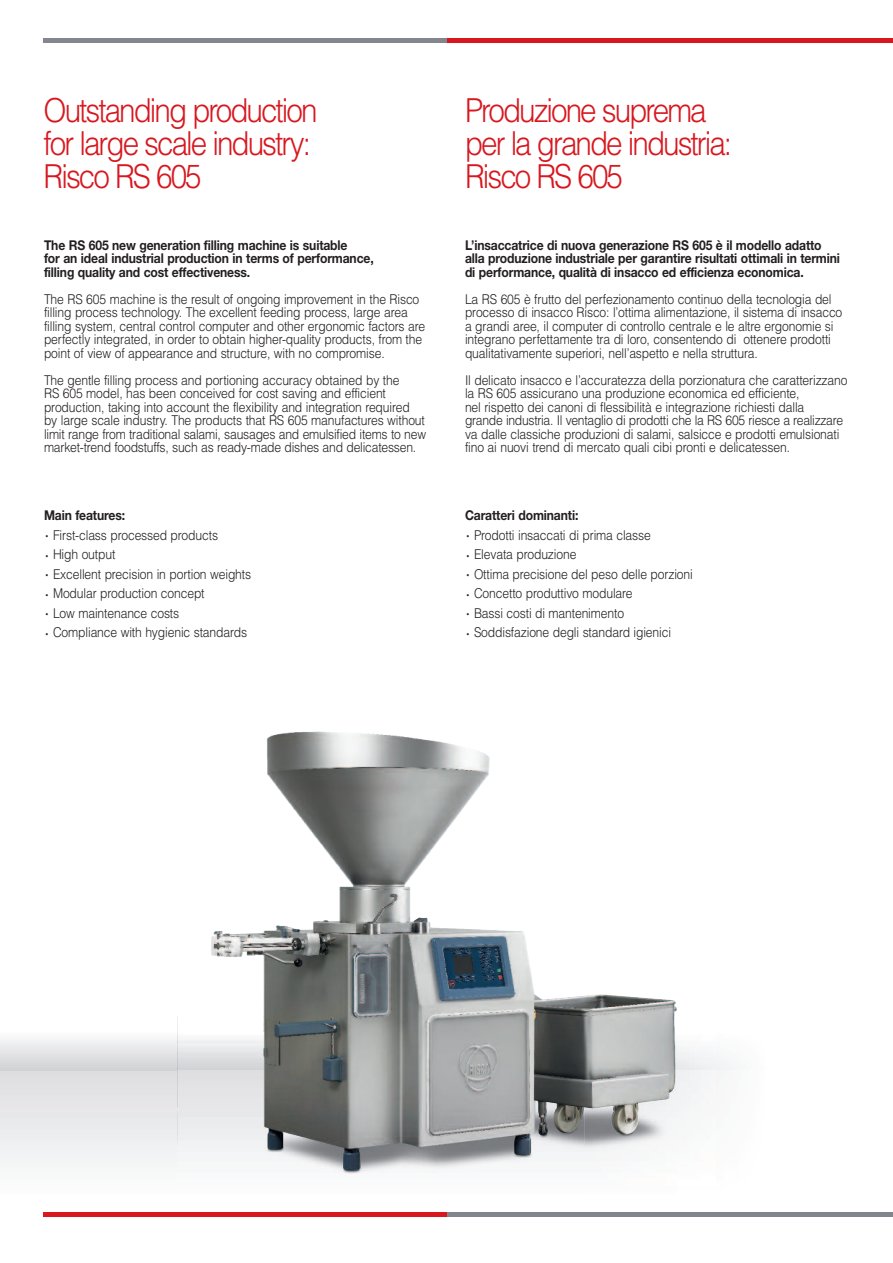
<style>
.page{position:relative;width:893px;height:1263px;background:#fff}
.page>*{position:absolute;margin:0;border:0;box-sizing:border-box;transform-origin:0 0}
.t1{font:300 33px/33px "Helvetica";letter-spacing:-.065em;color:#d8171f;scale:.9 1}
.t2{font:300 13.5px/13.5px "Helvetica";letter-spacing:-.01em;color:#231f20;scale:.9 1}
.t3{font:700 13.5px/13.5px "Helvetica Neue";letter-spacing:-.01em;color:#231f20;scale:.9 1}
.s1{font-size:22.5px}
</style>
<div class="page">
<img style="left:0;top:1032px;width:178px;height:39px">
<img style="left:178px;top:731px;width:537px;height:453px">
<img style="left:585px;top:1071px;width:130px;height:1px">
<div style="left:446px;top:38px;width:447px;height:5px;background:#d8171f"></div>
<div style="left:43px;top:38px;width:403px;height:5px;background:#83868c"></div>
<hr style="left:397px;top:1212px;width:496px;height:4px;background:#83868c">
<hr style="left:43px;top:1212px;width:403px;height:4px;background:#d8171f">
<img style="left:212px;top:774px;width:464px;height:396px">
<h1 class="t1" style="left:44px;top:95px;width:306px">Outstanding production for large scale industry:<br>Risco RS 605</h1>
<p class="t3" style="left:44px;top:239px;width:368px">The RS 605 new generation filling machine is suitable<br>for an ideal industrial production in terms of performance, filling quality and cost effectiveness.</p>
<p class="t2" style="left:44px;top:292px;width:425px">The RS 605 machine is the result of ongoing improvement in the Risco filling process technology. The excellent feeding process, large area filling system, central control computer and other ergonomic factors are perfectly integrated, in order to obtain higher-quality products, from the point of view of appearance and structure, with no compromise.</p>
<p class="t2" style="left:44px;top:373px;width:426px">The gentle filling process and portioning accuracy obtained by the<br>RS 605 model, has been conceived for cost saving and efficient production, taking into account the flexibility and integration required by large scale industry. The products that RS 605 manufactures without limit range from traditional salami, sausages and emulsified items to new market-trend foodstuffs, such as ready-made dishes and delicatessen.</p>
<p class="t3" style="left:44px;top:510px;width:92px">Main features:</p>
<p class="t2" style="left:44px;top:525px;width:232px;line-height:19.5px"><span class="s1">·</span> First-class processed products<br><span class="s1">·</span> High output<br><span class="s1">·</span> Excellent precision in portion weights <span class="s1">·</span> Modular production concept<br><span class="s1">·</span> Low maintenance costs<br><span class="s1">·</span> Compliance with hygienic standards</p>
<h1 class="t1" style="left:465px;top:95px;width:298px">Produzione suprema per la grande industria:<br>Risco RS 605</h1>
<p class="t3" style="left:465px;top:239px;width:418px">L’insaccatrice di nuova generazione RS 605 è il modello adatto alla produzione industriale per garantire risultati ottimali in termini di performance, qualità di insacco ed efficienza economica.</p>
<p class="t2" style="left:465px;top:292px;width:421px">La RS 605 è frutto del perfezionamento continuo della tecnologia del processo di insacco Risco: l’ottima alimentazione, il sistema di insacco a grandi aree, il computer di controllo centrale e le altre ergonomie si integrano perfettamente tra di loro, consentendo di ottenere prodotti qualitativamente superiori, nell’aspetto e nella struttura.</p>
<p class="t2" style="left:465px;top:373px;width:427px">Il delicato insacco e l’accuratezza della porzionatura che caratterizzano la RS 605 assicurano una produzione economica ed efficiente,<br>nel rispetto dei canoni di flessibilità e integrazione richiesti dalla<br>grande industria. Il ventaglio di prodotti che la RS 605 riesce a realizzare va dalle classiche produzioni di salami, salsicce e prodotti emulsionati fino ai nuovi trend di mercato quali cibi pronti e delicatessen.</p>
<p class="t3" style="left:465px;top:510px;width:127px">Caratteri dominanti:</p>
<p class="t2" style="left:465px;top:525px;width:255px;line-height:19.5px"><span class="s1">·</span> Prodotti insaccati di prima classe<br><span class="s1">·</span> Elevata produzione<br><span class="s1">·</span> Ottima precisione del peso delle porzioni <span class="s1">·</span> Concetto produttivo modulare<br><span class="s1">·</span> Bassi costi di mantenimento<br><span class="s1">·</span> Soddisfazione degli standard igienici</p>
</div>
